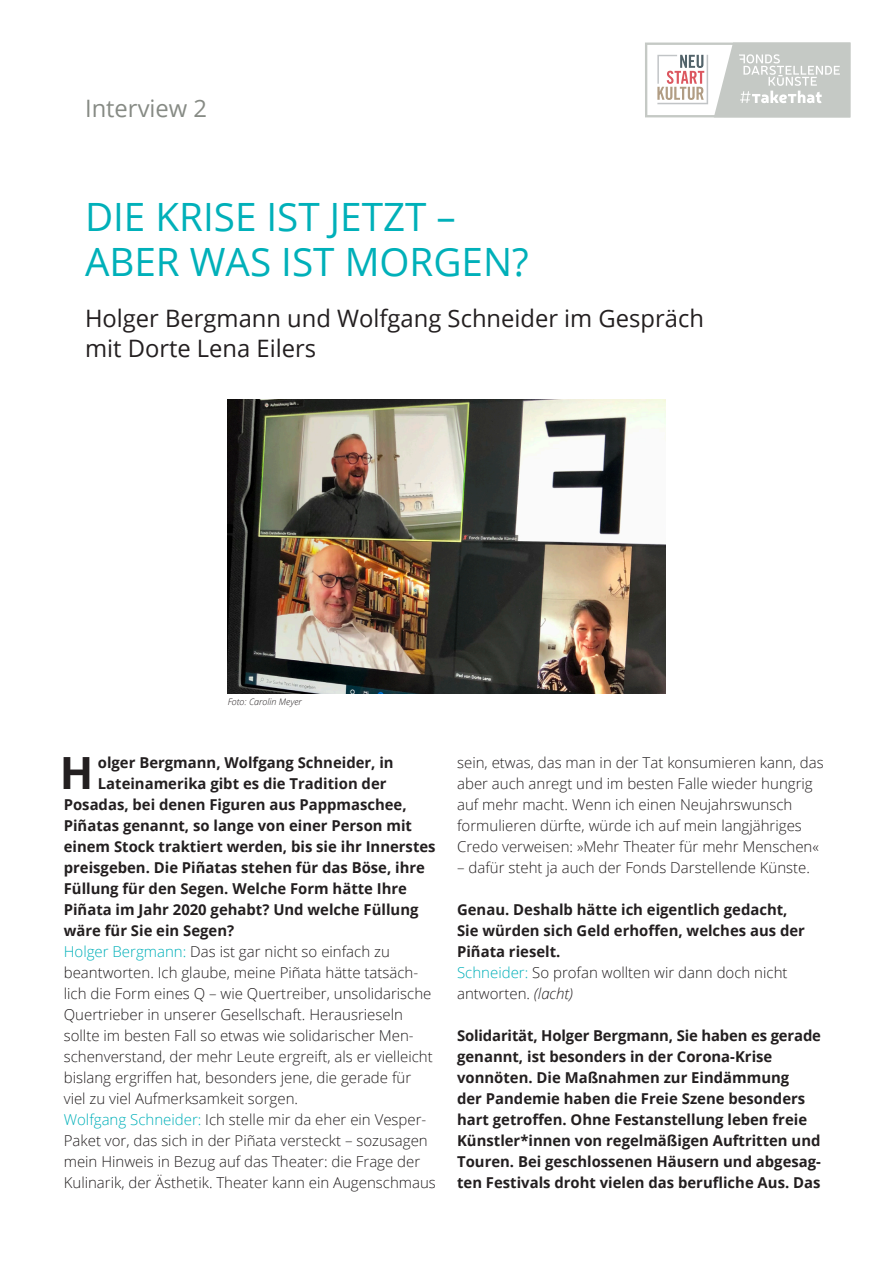
<style>
.page{position:relative;width:893px;height:1263px;background:#fff}
.page>*{position:absolute;margin:0;border:0;box-sizing:border-box;transform-origin:0 0}
.Fließtext_Bold{font:700 44.4px "Open Sans";color:#231f20}
.Gruppen_Namen_tuerki{font:39px/45px "Open Sans";color:#00b0b9}
.Gruppen_Namen_tuerki-2{font:24px/30px "Open Sans";color:#231f20}
.Gruppen_Namen_tuerki-3{font:24px "Open Sans";color:#878b85}
.Fließtext_Bold-2{font:700 15px/21px "Open Sans";color:#231f20}
.Fließtext_Light{font:300 15px/21px "Open Sans";color:#231f20}
.Fließtext_Bold-3{font:300 15px "Open Sans";color:#231f20}
.Bildunterschrift{font:italic 300 9px "Open Sans";color:#231f20}
.s1{color:#00b0b9}
.s2{font-weight:300;color:#00b0b9}
.s3{font-weight:300}
.s4{font-weight:300;font-style:italic}
</style>
<div class="page">
<svg style="left:645px;top:43px;width:205px;height:74px"></svg>
<img style="left:228px;top:399px;width:437px;height:294px">
<p class="Gruppen_Namen_tuerki-3" style="left:85px;top:92px;width:124px">Interview 2</p>
<p class="Gruppen_Namen_tuerki" style="left:85px;top:193px;width:445px">DIE KRISE IST JETZT –<br>ABER WAS IST MORGEN?</p>
<p class="Gruppen_Namen_tuerki-2" style="left:85px;top:303px;width:620px">Holger Bergmann und Wolfgang Schneider im Gespräch mit Dorte Lena Eilers</p>
<p class="Bildunterschrift" style="left:228px;top:695px;width:76px">Foto: Carolin Meyer</p>
<p class="Fließtext_Bold" style="left:60px;top:742px;width:35px">H</p>
<p class="Fließtext_Bold-2" style="left:98px;top:752px;width:297px">olger Bergmann, Wolfgang Schneider, in</p>
<p class="Fließtext_Bold-2" style="left:98px;top:773px;width:290px">Lateinamerika gibt es die Tradition der</p>
<p class="Fließtext_Bold-2" style="left:64px;top:794px;width:344px">Posadas, bei denen Figuren aus Pappmaschee,</p>
<p class="Fließtext_Bold-2" style="left:64px;top:815px;width:350px">Piñatas genannt, so lange von einer Person mit</p>
<p class="Fließtext_Bold-2" style="left:64px;top:836px;width:373px">einem Stock traktiert werden, bis sie ihr Innerstes</p>
<p class="Fließtext_Bold-2" style="left:64px;top:857px;width:363px">preisgeben. Die Piñatas stehen für das Böse, ihre</p>
<p class="Fließtext_Bold-2" style="left:64px;top:878px;width:345px">Füllung für den Segen. Welche Form hätte Ihre</p>
<p class="Fließtext_Bold-2" style="left:64px;top:899px;width:356px">Piñata im Jahr 2020 gehabt? Und welche Füllung</p>
<p class="Fließtext_Bold-2" style="left:64px;top:920px;width:172px">wäre für Sie ein Segen?</p>
<p class="Fließtext_Bold-3" style="left:64px;top:941px;width:328px"><span class="s1">Holger Bergmann:</span> Das ist gar nicht so einfach zu</p>
<p class="Fließtext_Bold-3" style="left:64px;top:962px;width:356px">beantworten. Ich glaube, meine Piñata hätte tatsäch-</p>
<p class="Fließtext_Bold-3" style="left:64px;top:983px;width:369px">lich die Form eines Q – wie Quertreiber, unsolidarische</p>
<p class="Fließtext_Bold-3" style="left:64px;top:1004px;width:341px">Quertrieber in unserer Gesellschaft. Herausrieseln</p>
<p class="Fließtext_Bold-3" style="left:64px;top:1025px;width:351px">sollte im besten Fall so etwas wie solidarischer Men-</p>
<p class="Fließtext_Bold-3" style="left:64px;top:1046px;width:370px">schenverstand, der mehr Leute ergreift, als er vielleicht</p>
<p class="Fließtext_Bold-3" style="left:64px;top:1067px;width:349px">bislang ergriffen hat, besonders jene, die gerade für</p>
<p class="Fließtext_Bold-3" style="left:64px;top:1088px;width:236px">viel zu viel Aufmerksamkeit sorgen.</p>
<p class="Fließtext_Light" style="left:64px;top:1109px;width:374px"><span class="s1">Wolfgang Schneider:</span> Ich stelle mir da eher ein Vesper-Paket vor, das sich in der Piñata versteckt – sozusagen mein Hinweis in Bezug auf das Theater: die Frage der Kulinarik, der Ästhetik. Theater kann ein Augenschmaus</p>
<p class="Fließtext_Light" style="left:457px;top:752px;width:368px">sein, etwas, das man in der Tat konsumieren kann, das aber auch anregt und im besten Falle wieder hungrig auf mehr macht. Wenn ich einen Neujahrswunsch formulieren dürfte, würde ich auf mein langjähriges Credo verweisen: »Mehr Theater für mehr Menschen«</p>
<p class="Fließtext_Light" style="left:457px;top:857px;width:354px">– dafür steht ja auch der Fonds Darstellende Künste.</p>
<p class="Fließtext_Bold-2" style="left:457px;top:899px;width:349px">Genau. Deshalb hätte ich eigentlich gedacht, Sie würden sich Geld erhoffen, welches aus der Piñata rieselt.<br><span class="s2">Schneider:</span> <span class="s3">So profan wollten wir dann doch nicht antworten.</span> <span class="s4">(lacht)</span></p>
<p class="Fließtext_Bold-2" style="left:457px;top:1025px;width:365px">Solidarität, Holger Bergmann, Sie haben es gerade genannt, ist besonders in der Corona-Krise vonnöten. Die Maßnahmen zur Eindämmung<br>der Pandemie haben die Freie Szene besonders hart getroffen. Ohne Festanstellung leben freie Künstler*innen von regelmäßigen Auftritten und Touren. Bei geschlossenen Häusern und abgesag&shy;ten Festivals droht vielen das berufliche Aus. Das</p>
</div>
